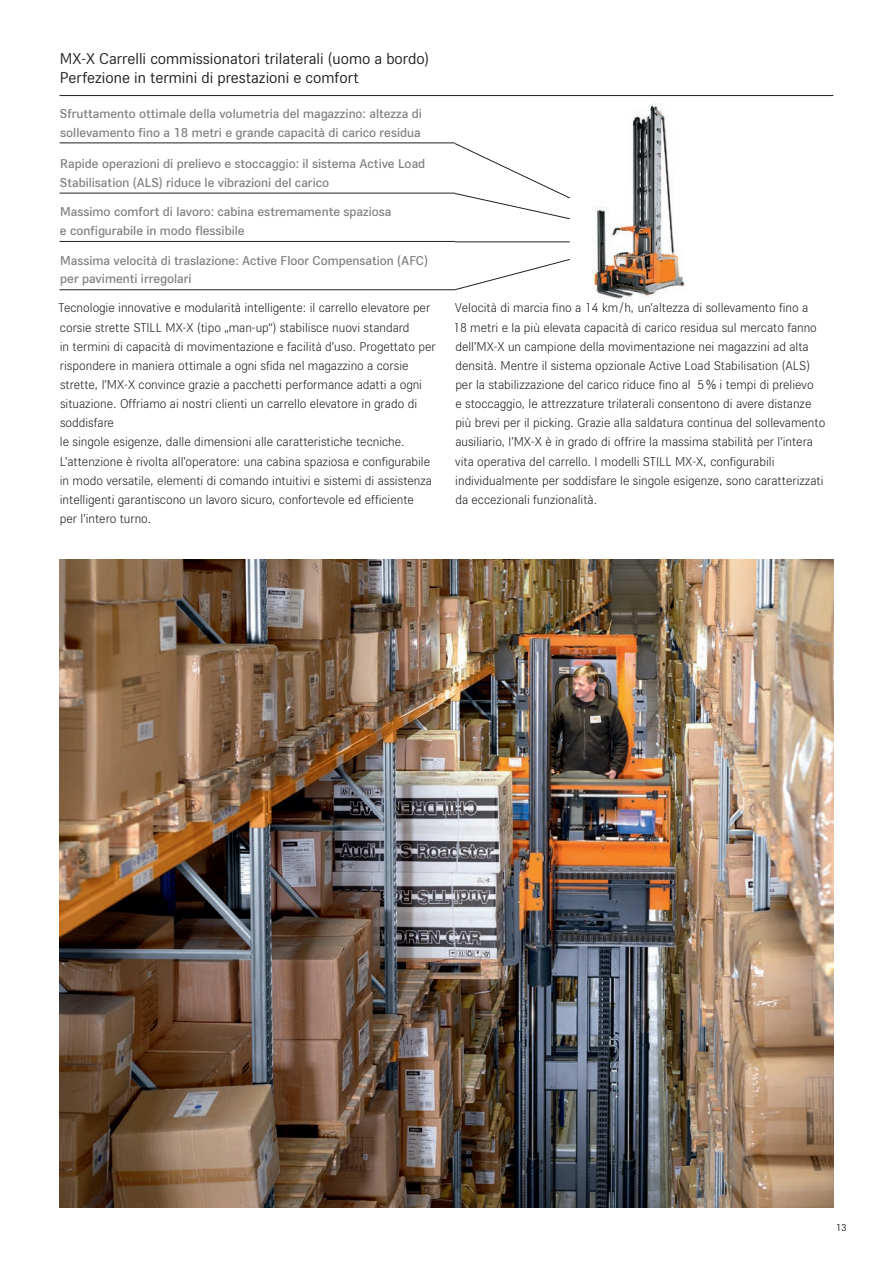
<style>
.page{position:relative;width:893px;height:1263px;background:#fff}
.page>*{position:absolute;margin:0;border:0;box-sizing:border-box;transform-origin:0 0}
.t1{font:16.5px/19px "STILL Type";color:#231f20}
.t2{font:300 13.5px/19.2px "STILL Type";color:#231f20}
.t3{font:500 13.5px/18.8px "STILL Type";color:#808285}
.t4{font:10.5px "STILL Type";color:#231f20}
</style>
<div class="page">
<img style="left:60px;top:559px;width:773px;height:649px">
<img style="left:592px;top:103px;width:93px;height:196px">
<hr style="left:60px;top:95px;width:773px;height:1px;background:#231f20">
<hr style="left:60px;top:143px;width:395px;height:1px;background:#231f20">
<hr style="left:60px;top:193px;width:395px;height:1px;background:#231f20">
<hr style="left:60px;top:241px;width:395px;height:1px;background:#231f20">
<hr style="left:455px;top:242px;width:115px;height:1px;background:#231f20">
<svg style="left:454px;top:143px;width:116px;height:76px"></svg>
<hr style="left:60px;top:289px;width:395px;height:1px;background:#231f20">
<svg style="left:455px;top:259px;width:115px;height:31px"></svg>
<p class="t1" style="left:60px;top:48px;width:371px">MX-X Carrelli commissionatori trilaterali (uomo a bordo)<br>Perfezione in termini di prestazioni e comfort</p>
<p class="t3" style="left:60px;top:103px;width:364px">Sfruttamento ottimale della volumetria del magazzino: altezza di sollevamento fino a 18 metri e grande capacità di carico residua</p>
<p class="t3" style="left:60px;top:153px;width:367px">Rapide operazioni di prelievo e stoccaggio: il sistema Active Load<br>Stabilisation (ALS) riduce le vibrazioni del carico</p>
<p class="t3" style="left:60px;top:202px;width:333px">Massimo comfort di lavoro: cabina estremamente spaziosa e configurabile in modo flessibile</p>
<p class="t3" style="left:60px;top:250px;width:369px">Massima velocità di traslazione: Active Floor Compensation (AFC) per pavimenti irregolari</p>
<p class="t2" style="left:59px;top:298px;width:379px">Tecnologie innovative e modularità intelligente: il carrello elevatore per corsie strette STILL MX-X (tipo „man-up“) stabilisce nuovi standard<br>in termini di capacità di movimentazione e facilità d’uso. Progettato per rispondere in maniera ottimale a ogni sfida nel magazzino a corsie strette, l’MX-X convince grazie a pacchetti performance adatti a ogni situazione. Offriamo ai nostri clienti un carrello elevatore in grado di soddisfare<br>le singole esigenze, dalle dimensioni alle caratteristiche tecniche.<br>L’attenzione è rivolta all’operatore: una cabina spaziosa e configurabile in modo versatile, elementi di comando intuitivi e sistemi di assistenza intelligenti garantiscono un lavoro sicuro, confortevole ed efficiente<br>per l’intero turno.</p>
<p class="t2" style="left:453px;top:298px;width:374px">Velocità di marcia fino a 14 km/h, un’altezza di sollevamento fino a<br>18 metri e la più elevata capacità di carico residua sul mercato fanno dell’MX-X un campione della movimentazione nei magazzini ad alta densità. Mentre il sistema opzionale Active Load Stabilisation (ALS) per la stabilizzazione del carico riduce fino al 5 % i tempi di prelievo<br>e stoccaggio, le attrezzature trilaterali consentono di avere distanze più brevi per il picking. Grazie alla saldatura continua del sollevamento ausiliario, l’MX-X è in grado di offrire la massima stabilità per l’intera vita operativa del carrello. I modelli STILL MX-X, configurabili individualmente per soddisfare le singole esigenze, sono caratterizzati da eccezionali funzionalità.</p>
<p class="t4" style="left:836px;top:1220px;width:13px">13</p>
</div>
